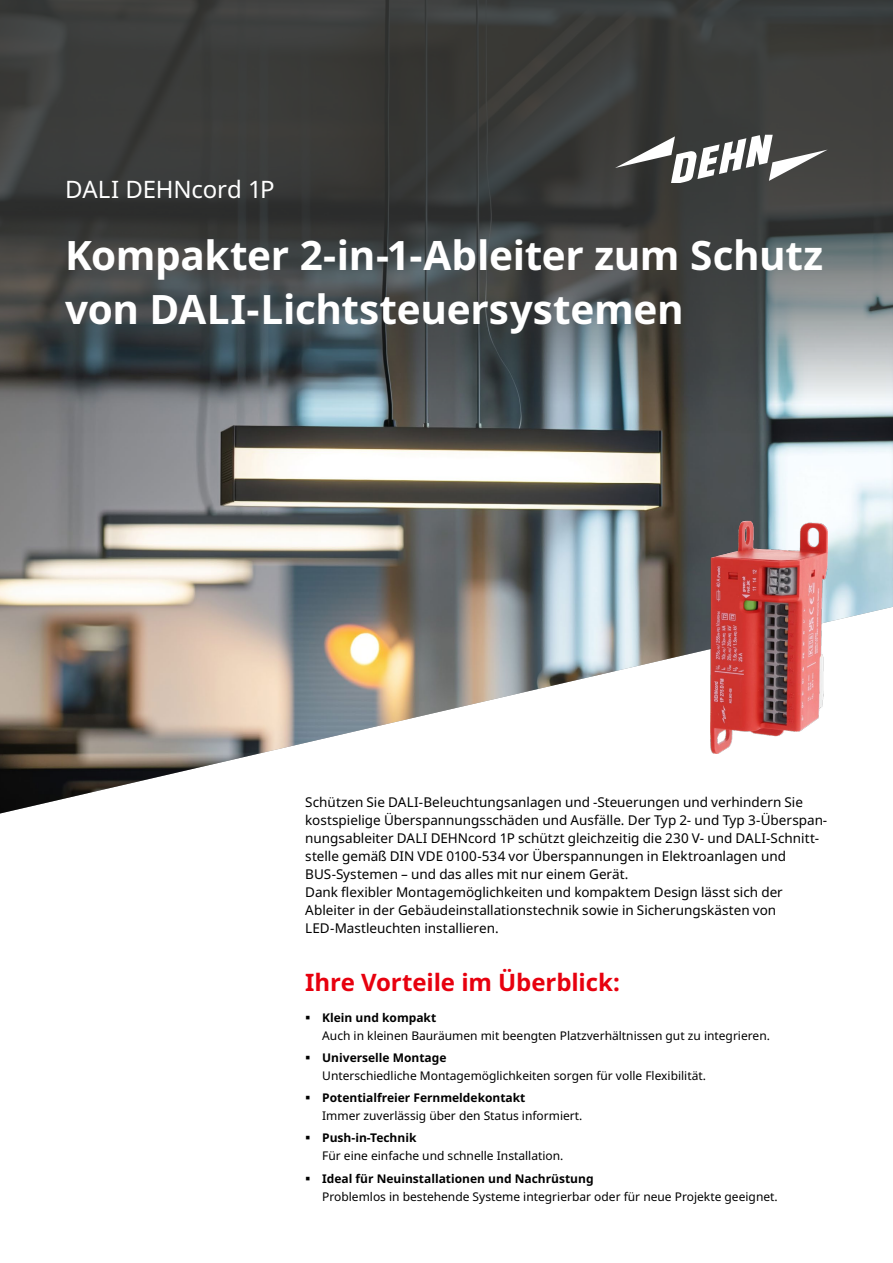
<style>
.page{position:relative;width:893px;height:1263px;background:#fff}
.page>*{position:absolute;margin:0;border:0;box-sizing:border-box;transform-origin:0 0}
.t1{font:700 40.5px/54px "Noto Sans";letter-spacing:-.01em;color:#fff}
.t2{font:700 24px "Noto Sans";letter-spacing:-.005em;color:#e7000e}
.t3{font:24px "Noto Sans";letter-spacing:-.005em;color:#fff}
.t4{font:13.5px/18px "Noto Sans";color:#000}
.t5{font:12px "Noto Sans";color:#000}
.t6{font:700 12px "Noto Sans";color:#000}
</style>
<div class="page">
<img style="left:0;top:433px;width:893px;height:380px">
<svg style="left:0;top:0;width:893px;height:433px;background:#494d4d"></svg>
<svg style="left:615px;top:135px;width:213px;height:48px"></svg>
<img style="left:711px;top:520px;width:116px;height:234px">
<h2 class="t3" style="left:65px;top:172px;width:211px">DALI DEHNcord 1P</h2>
<h1 class="t1" style="left:65px;top:229px;width:759px">Kompakter 2-in-1-Ableiter zum Schutz von DALI-Lichtsteuersystemen</h1>
<p class="t4" style="left:305px;top:793px;width:523px">Schützen Sie DALI-Beleuchtungsanlagen und -Steuerungen und verhindern Sie kostspielige Überspannungsschäden und Ausfälle. Der Typ 2- und Typ 3-Überspan&shy;nungsableiter DALI DEHNcord 1P schützt gleichzeitig die 230 V- und DALI-Schnitt&shy;stelle gemäß DIN VDE 0100-534 vor Überspannungen in Elektroanlagen und BUS-Systemen – und das alles mit nur einem Gerät.<br>Dank flexibler Montagemöglichkeiten und kompaktem Design lässt sich der Ableiter in der Gebäudeinstallationstechnik sowie in Sicherungskästen von LED-Mastleuchten installieren.</p>
<h2 class="t2" style="left:305px;top:965px;width:316px">Ihre Vorteile im Überblick:</h2>
<p class="t6" style="left:322px;top:1009px;width:116px">Klein und kompakt</p>
<p class="t5" style="left:322px;top:1027px;width:449px">Auch in kleinen Bauräumen mit beengten Platzverhältnissen gut zu integrieren.</p>
<p class="t6" style="left:322px;top:1049px;width:126px">Universelle Montage</p>
<p class="t5" style="left:322px;top:1067px;width:385px">Unterschiedliche Montagemöglichkeiten sorgen für volle Flexibilität.</p>
<p class="t6" style="left:322px;top:1089px;width:205px">Potentialfreier Fernmeldekontakt</p>
<p class="t5" style="left:322px;top:1107px;width:262px">Immer zuverlässig über den Status informiert.</p>
<p class="t6" style="left:322px;top:1129px;width:96px">Push-in-Technik</p>
<p class="t5" style="left:322px;top:1147px;width:243px">Für eine einfache und schnelle Installation.</p>
<p class="t6" style="left:322px;top:1170px;width:273px">Ideal für Neuinstallationen und Nachrüstung</p>
<p class="t5" style="left:322px;top:1188px;width:457px">Problemlos in bestehende Systeme integrierbar oder für neue Projekte geeignet.</p>
</div>
